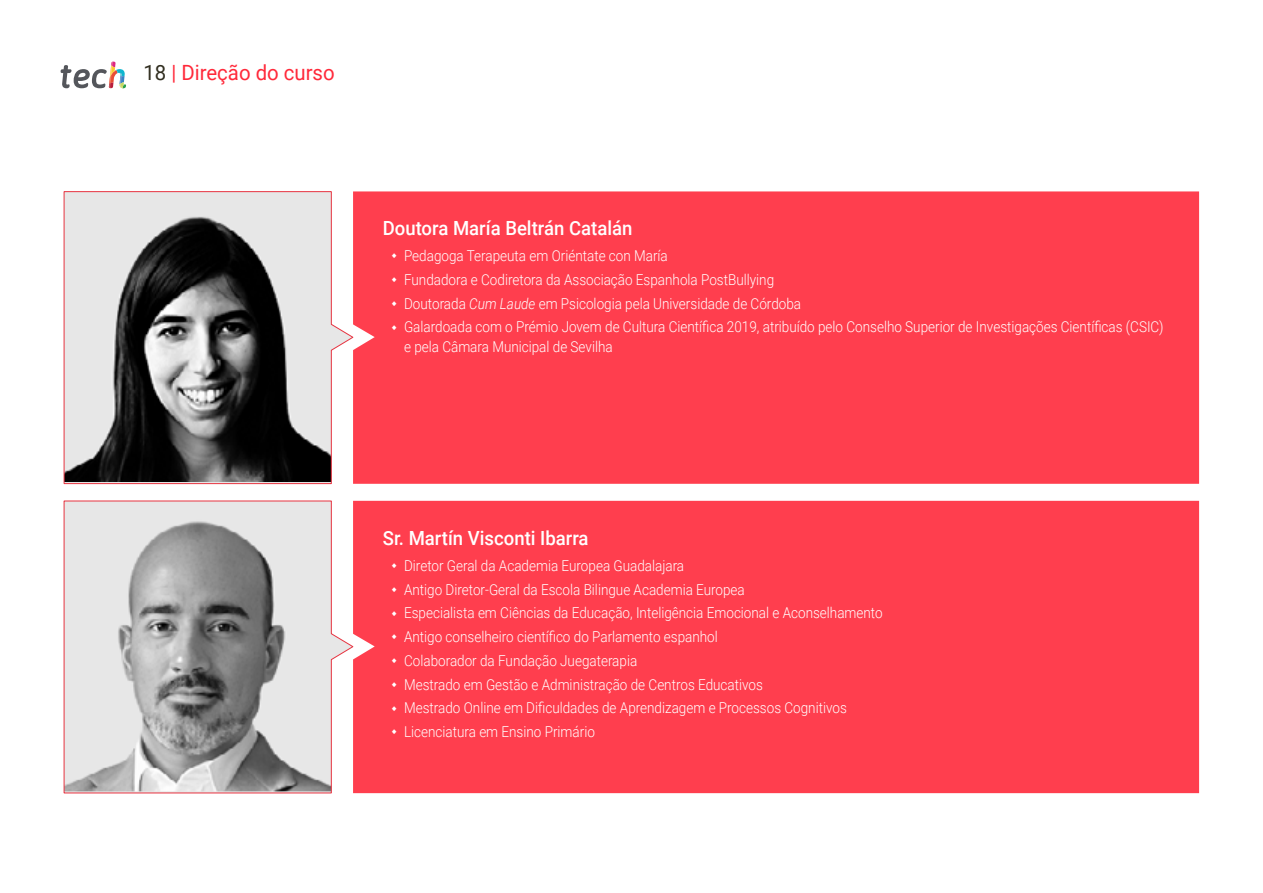
<style>
.page{position:relative;width:1263px;height:893px;background:#fff}
.page>*{position:absolute;margin:0;border:0;box-sizing:border-box;transform-origin:0 0}
.t1{font:21px "Roboto";color:#ff293a}
.t2{font:500 19.5px "Roboto";color:#fff;scale:.95 1}
.t3{font:300 15px/23.7px "Roboto";color:#fff;scale:.9 1}
.s1{color:#312e20}
.s2{font-style:italic}
</style>
<div class="page">
<svg style="left:61px;top:62px;width:65px;height:27px"></svg>
<div style="left:354px;top:191px;width:845px;height:293px;background:#ff3e4e"></div>
<div style="left:354px;top:501px;width:845px;height:292px;background:#ff3e4e"></div>
<svg style="left:64px;top:191px;width:290px;height:293px;background:#8f8c8d"></svg>
<svg style="left:64px;top:501px;width:290px;height:292px;background:#c0bebe"></svg>
<svg style="left:392px;top:253px;width:5px;height:5px"></svg>
<svg style="left:392px;top:277px;width:5px;height:5px"></svg>
<svg style="left:392px;top:301px;width:5px;height:5px"></svg>
<svg style="left:392px;top:325px;width:5px;height:5px"></svg>
<svg style="left:392px;top:563px;width:5px;height:5px"></svg>
<svg style="left:392px;top:587px;width:5px;height:5px"></svg>
<svg style="left:392px;top:611px;width:5px;height:5px"></svg>
<svg style="left:392px;top:635px;width:5px;height:5px"></svg>
<svg style="left:392px;top:658px;width:5px;height:5px"></svg>
<svg style="left:392px;top:682px;width:5px;height:5px"></svg>
<svg style="left:392px;top:706px;width:5px;height:5px"></svg>
<svg style="left:392px;top:730px;width:5px;height:5px"></svg>
<h1 class="t1" style="left:144px;top:57px;width:193px"><span class="s1">18</span> | Direção do curso</h1>
<h2 class="t2" style="left:383px;top:215px;width:264px">Doutora María Beltrán Catalán</h2>
<p class="t3" style="left:404px;top:243px;width:845px">Pedagoga Terapeuta em Oriéntate con María<br>Fundadora e Codiretora da Associação Espanhola PostBullying<br>Doutorada <span class="s2">Cum Laude</span> em Psicologia pela Universidade de Córdoba<br>Galardoada com o Prémio Jovem de Cultura Científica 2019, atribuído pelo Conselho Superior de Investigações Científicas (CSIC)</p>
<p class="t3" style="left:404px;top:334px;width:233px">e pela Câmara Municipal de Sevilha</p>
<h2 class="t2" style="left:383px;top:525px;width:218px">Sr. Martín Visconti Ibarra</h2>
<p class="t3" style="left:404px;top:553px;width:533px">Diretor Geral da Academia Europea Guadalajara<br>Antigo Diretor-Geral da Escola Bilingue Academia Europea<br>Especialista em Ciências da Educação, Inteligência Emocional e Aconselhamento Antigo conselheiro científico do Parlamento espanhol<br>Colaborador da Fundação Juegaterapia<br>Mestrado em Gestão e Administração de Centros Educativos<br>Mestrado Online em Dificuldades de Aprendizagem e Processos Cognitivos Licenciatura em Ensino Primário</p>
</div>
